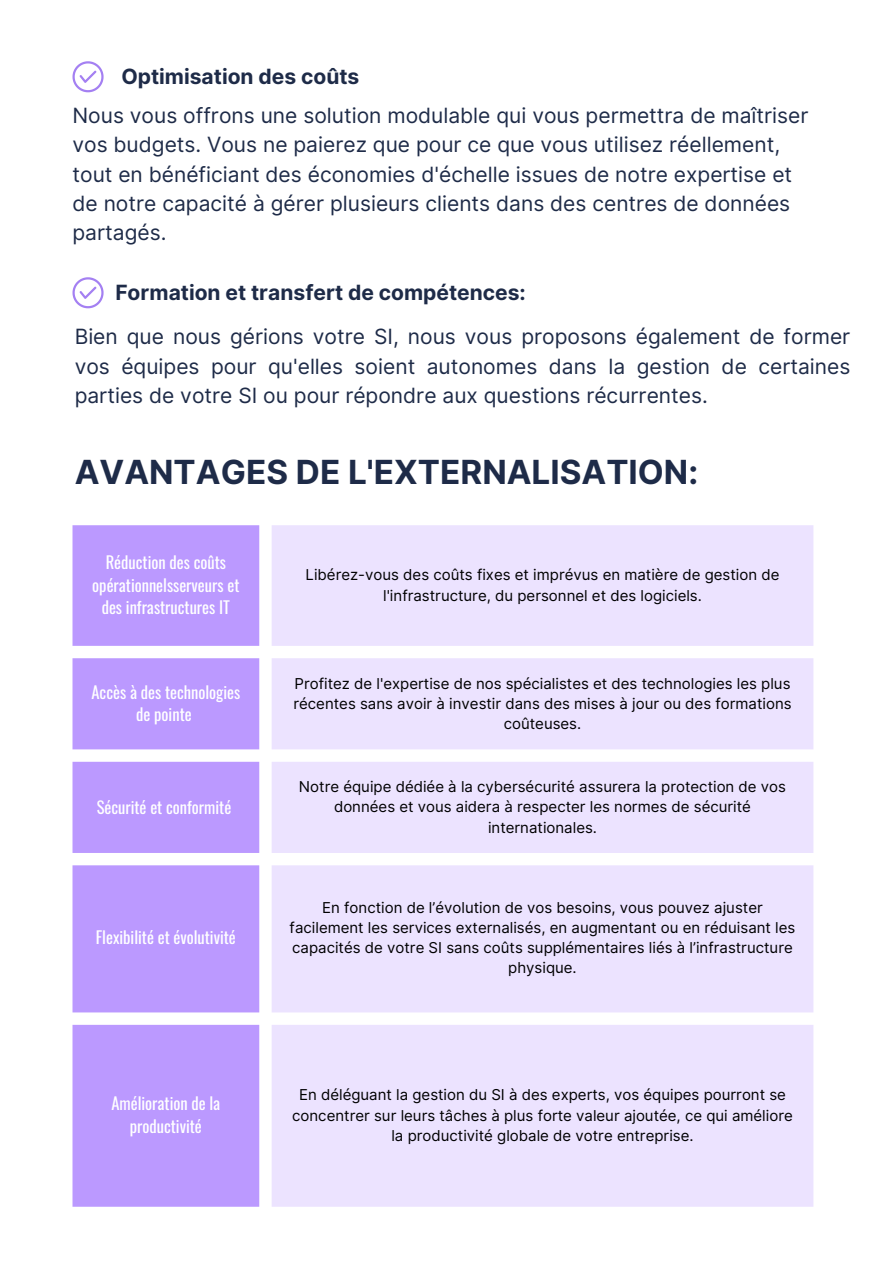
<style>
.page{position:relative;width:894px;height:1264px;background:#fff}
.page>*{position:absolute;margin:0;border:0;box-sizing:border-box;transform-origin:0 0}
.t1{font:700 33.15px "Inter";color:#1e2b48}
.t2{font:21px/29.2px "Inter";color:#1e2b48;text-align:justify}
.t3{font:700 21px "Inter";color:#1e2b48}
.t4{font:16.5px/22.5px "Oswald";color:#fff;text-align:center}
.t5{font:15px/20.2px "Inter";color:#000;text-align:center}
</style>
<div class="page">
<svg style="left:72px;top:525px;width:187px;height:681px;fill:#b9f"></svg>
<svg style="left:272px;top:525px;width:541px;height:681px;fill:#ece3ff"></svg>
<svg style="left:72px;top:277px;width:31px;height:31px"></svg>
<svg style="left:72px;top:61px;width:31px;height:31px"></svg>
<p class="t3" style="left:121px;top:63px;width:239px">Optimisation des coûts</p>
<h2 class="t2" style="left:72px;top:101px;width:737px;text-align:left">Nous vous offrons une solution modulable qui vous permettra de maîtriser vos budgets. Vous ne paierez que pour ce que vous utilisez réellement, tout en bénéficiant des économies d'échelle issues de notre expertise et de notre capacité à gérer plusieurs clients dans des centres de données partagés.</h2>
<h2 class="t3" style="left:115px;top:279px;width:412px">Formation et transfert de compétences:</h2>
<p class="t2" style="left:75px;top:322px;width:777px">Bien que nous gérions votre SI, nous vous proposons également de former vos équipes pour qu'elles soient autonomes dans la gestion de certaines parties de votre SI ou pour répondre aux questions récurrentes.</p>
<p class="t1" style="left:75px;top:452px;width:625px">AVANTAGES DE L'EXTERNALISATION:</p>
<p class="t4" style="left:92px;top:550px;width:149px">Réduction des coûts opérationnelsserveurs et des infrastructures IT</p>
<h1 class="t5" style="left:305px;top:565px;width:475px">Libérez-vous des coûts fixes et imprévus en matière de gestion de l'infrastructure, du personnel et des logiciels.</h1>
<p class="t4" style="left:91px;top:680px;width:150px">Accès à des technologies de pointe</p>
<p class="t5" style="left:293px;top:673px;width:499px">Profitez de l'expertise de nos spécialistes et des technologies les plus récentes sans avoir à investir dans des mises à jour ou des formations coûteuses.</p>
<p class="t4" style="left:97px;top:794px;width:136px">Sécurité et conformité</p>
<p class="t4" style="left:96px;top:925px;width:141px">Flexibilité et évolutivité</p>
<p class="t5" style="left:299px;top:776px;width:488px">Notre équipe dédiée à la cybersécurité assurera la protection de vos données et vous aidera à respecter les normes de sécurité internationales.</p>
<p class="t5" style="left:289px;top:897px;width:507px">En fonction de l’évolution de vos besoins, vous pouvez ajuster facilement les services externalisés, en augmentant ou en réduisant les capacités de votre SI sans coûts supplémentaires liés à l’infrastructure physique.</p>
<p class="t4" style="left:111px;top:1091px;width:110px">Amélioration de la productivité</p>
<p class="t5" style="left:292px;top:1084px;width:502px">En déléguant la gestion du SI à des experts, vos équipes pourront se concentrer sur leurs tâches à plus forte valeur ajoutée, ce qui améliore la productivité globale de votre entreprise.</p>
</div>
